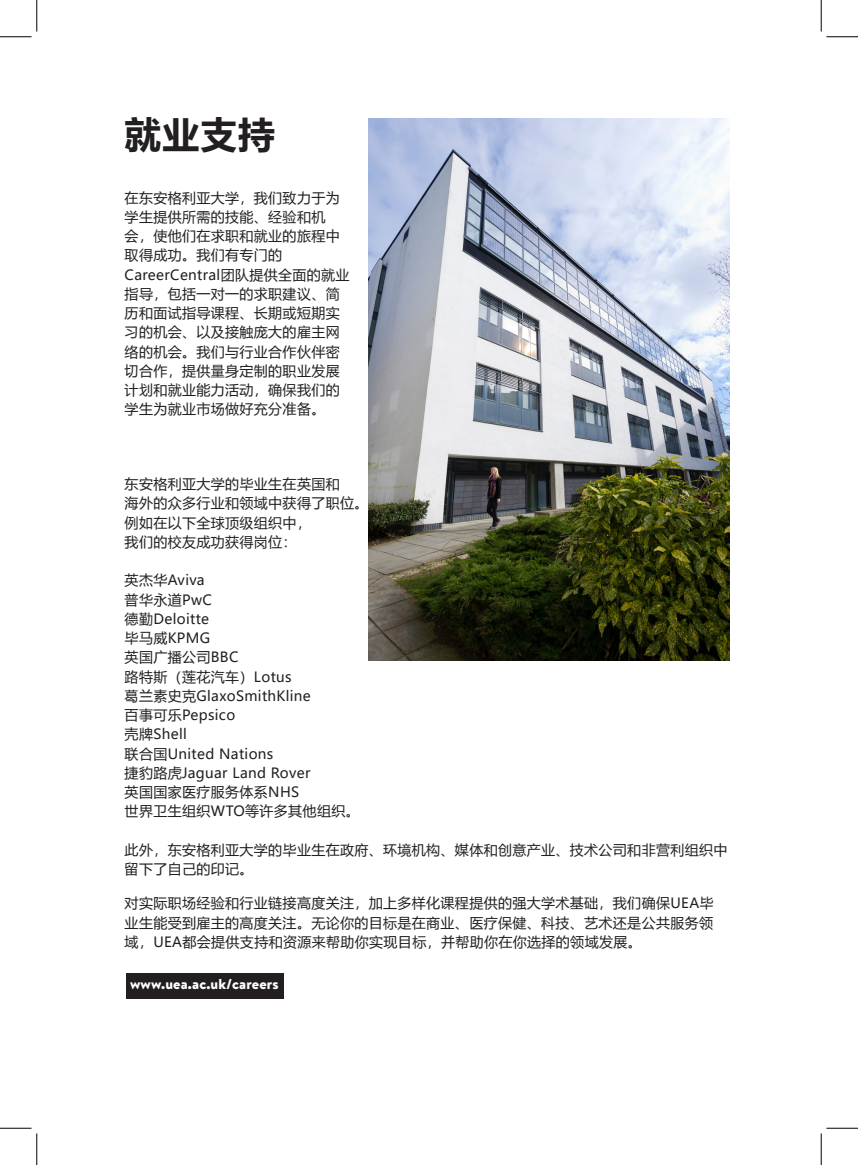
<style>
.page{position:relative;width:858px;height:1165px;background:#fff}
.page>*{position:absolute;margin:0;border:0;box-sizing:border-box;transform-origin:0 0}
.t1{font:700 36.75px "Microsoft Ya Hei";color:#231f20}
.t2{font:900 14.35px "Brandon Text";letter-spacing:.01em;color:#fff}
.t3{font:14px/19.2px "Microsoft Ya Hei";letter-spacing:.025em;color:#231f20}
</style>
<div class="page">
<img style="left:368px;top:119px;width:361px;height:541px">
<div style="left:126px;top:973px;width:157px;height:25px;background:#231f20"></div>
<hr style="left:0;top:36px;width:32px;height:1px;background:#000">
<hr style="left:826px;top:36px;width:31px;height:1px;background:#000">
<hr style="left:0;top:1128px;width:32px;height:1px;background:#000">
<hr style="left:826px;top:1128px;width:31px;height:1px;background:#000">
<hr style="left:36px;top:0;width:1px;height:32px;background:#000">
<hr style="left:36px;top:1133px;width:1px;height:32px;background:#000">
<hr style="left:820px;top:0;width:1px;height:32px;background:#000">
<hr style="left:820px;top:1133px;width:1px;height:32px;background:#000">
<p class="t1" style="left:125px;top:109px;width:152px">就业支持</p>
<p class="t3" style="left:125px;top:188px;width:216px">在东安格利亚大学，我们致力于为</p>
<p class="t3" style="left:125px;top:207px;width:216px">学生提供所需的技能、经验和机会，使他们在求职和就业的旅程中取得成功。我们有专门的</p>
<p class="t3" style="left:125px;top:265px;width:226px">CareerCentral团队提供全面的就业指导，包括一对一的求职建议、简历和面试指导课程、长期或短期实习的机会、以及接触庞大的雇主网络的机会。我们与行业合作伙伴密切合作，提供量身定制的职业发展计划和就业能力活动，确保我们的学生为就业市场做好充分准备。</p>
<p class="t3" style="left:125px;top:474px;width:216px">东安格利亚大学的毕业生在英国和</p>
<p class="t3" style="left:125px;top:493px;width:245px">海外的众多行业和领域中获得了职位。</p>
<p class="t3" style="left:125px;top:513px;width:188px">例如在以下全球顶级组织中，</p>
<p class="t3" style="left:125px;top:532px;width:173px">我们的校友成功获得岗位：</p>
<p class="t3" style="left:125px;top:570px;width:81px">英杰华Aviva</p>
<p class="t3" style="left:125px;top:590px;width:89px">普华永道PwC</p>
<p class="t3" style="left:125px;top:609px;width:86px">德勤Deloitte</p>
<p class="t3" style="left:125px;top:628px;width:87px">毕马威KPMG</p>
<p class="t3" style="left:125px;top:647px;width:115px">英国广播公司BBC</p>
<p class="t3" style="left:125px;top:667px;width:168px">路特斯（莲花汽车）Lotus</p>
<p class="t3" style="left:125px;top:686px;width:188px">葛兰素史克GlaxoSmithKline</p>
<p class="t3" style="left:125px;top:705px;width:112px">百事可乐Pepsico</p>
<p class="t3" style="left:125px;top:724px;width:64px">壳牌Shell</p>
<p class="t3" style="left:125px;top:744px;width:150px">联合国United Nations</p>
<p class="t3" style="left:125px;top:763px;width:187px">捷豹路虎Jaguar Land Rover</p>
<p class="t3" style="left:125px;top:782px;width:176px">英国国家医疗服务体系NHS</p>
<p class="t3" style="left:125px;top:801px;width:236px">世界卫生组织WTO等许多其他组织。</p>
<p class="t3" style="left:125px;top:840px;width:604px">此外，东安格利亚大学的毕业生在政府、环境机构、媒体和创意产业、技术公司和非营利组织中留下了自己的印记。</p>
<p class="t3" style="left:125px;top:893px;width:590px;text-align:justify">对实际职场经验和行业链接高度关注，加上多样化课程提供的强大学术基础，我们确保UEA毕业生能受到雇主的高度关注。无论你的目标是在商业、医疗保健、科技、艺术还是公共服务领域，UEA都会提供支持和资源来帮助你实现目标，并帮助你在你选择的领域发展。</p>
<p class="t2" style="left:130px;top:974px;width:150px">www.uea.ac.uk/careers</p>
</div>
